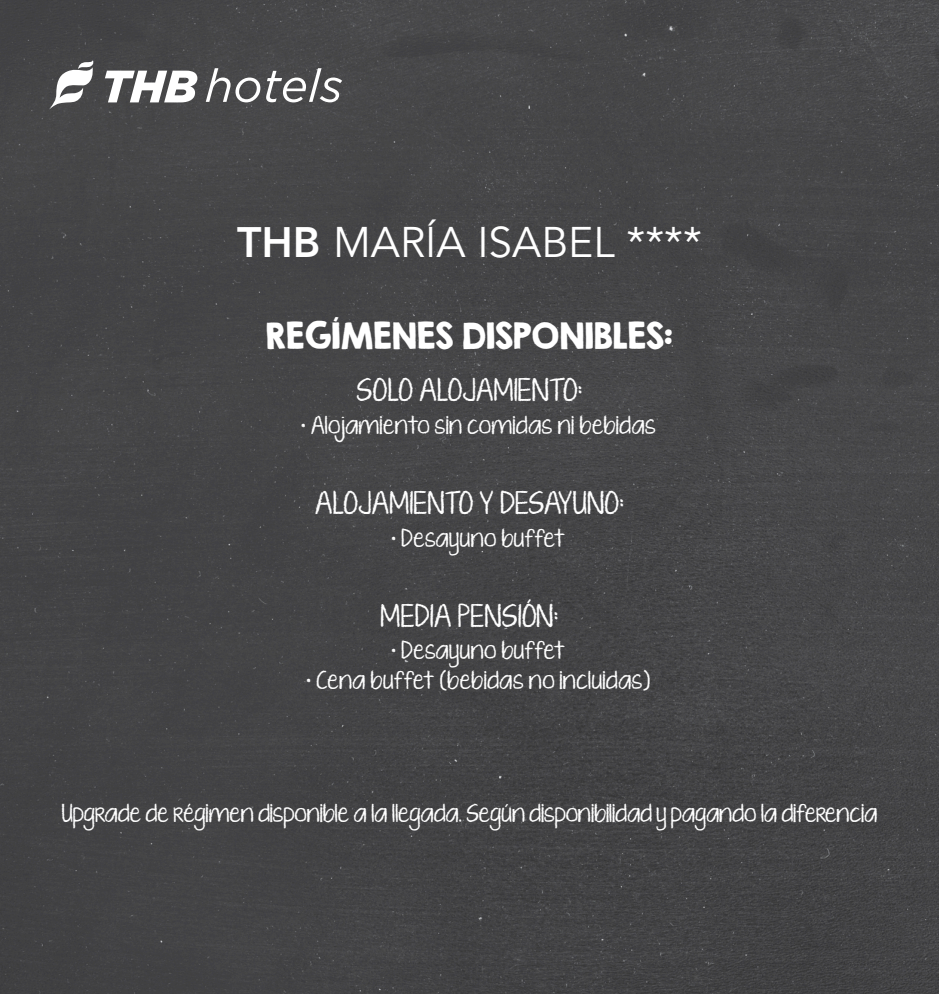
<style>
.page{position:relative;width:939px;height:994px;background:#fff}
.page>*{position:absolute;margin:0;border:0;box-sizing:border-box;transform-origin:0 0}
.t1{font:42.5px "Avenir LT Std";color:#fff}
.t2{font:32.5px "KG Second Chances Solid";color:#fff}
.t3{font:23.75px "KG Ten Thousand Reasons";letter-spacing:.01em;color:#fff}
.t4{font:18.75px "KG Ten Thousand Reasons";color:#fff}
.t5{font:18.75px "KG Ten Thousand Reasons";letter-spacing:-.02em;color:#fff}
.s1{font-family:"Avenir";font-weight:800}
</style>
<div class="page">
<div style="left:0;top:0;width:939px;height:993px;background:#454546"></div>
<svg style="left:49px;top:60px;width:45px;height:50px"></svg>
<svg style="left:105px;top:71px;width:92px;height:31px"></svg>
<svg style="left:206px;top:68px;width:54px;height:34px"></svg>
<svg style="left:266px;top:68px;width:76px;height:34px"></svg>
<h1 class="t1" style="left:237px;top:225px;width:466px"><span class="s1">THB</span> MARÍA ISABEL ****</h1>
<h2 class="t2" style="left:266px;top:315px;width:409px">REGÍMENES DISPONIBLES:</h2>
<p class="t3" style="left:357px;top:372px;width:227px">SOLO ALOJAMIENTO:</p>
<p class="t4" style="left:301px;top:411px;width:356px">• Alojamiento sin comidas ni bebidas</p>
<p class="t3" style="left:315px;top:485px;width:311px">ALOJAMIENTO Y DESAYUNO:</p>
<p class="t4" style="left:391px;top:523px;width:175px">• Desayuno buffet</p>
<p class="t3" style="left:381px;top:597px;width:179px">MEDIA PENSIÓN:</p>
<p class="t4" style="left:391px;top:636px;width:175px">• Desayuno buffet</p>
<p class="t4" style="left:306px;top:666px;width:345px">• Cena buffet (bebidas no incluidas)</p>
<p class="t5" style="left:62px;top:798px;width:817px">Upgrade de régimen disponible a la llegada. Según disponibilidad y pagando la diferencia</p>
</div>
